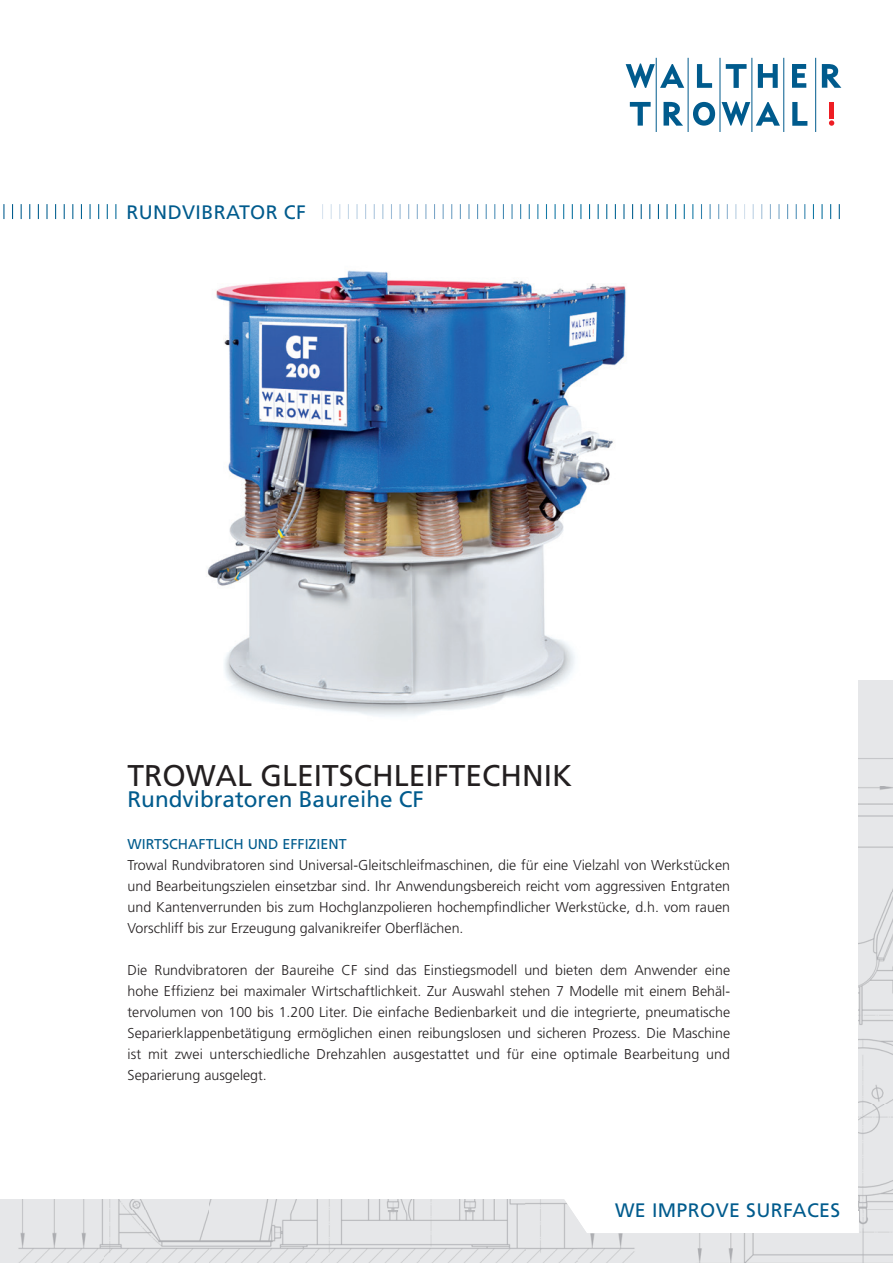
<style>
.page{position:relative;width:893px;height:1263px;background:#fff}
.page>*{position:absolute;margin:0;border:0;box-sizing:border-box;transform-origin:0 0}
.t1{font:30px "Frutiger";color:#231f20}
.t2{font:22.5px "Frutiger";color:#005b8d}
.t3{font:19.5px "Frutiger";letter-spacing:.02em;color:#005b8d}
.t4{font:300 14.25px/21px "Frutiger";color:#231f20;text-align:justify}
.t5{font:14.25px "Frutiger";color:#005b8d}
</style>
<div class="page">
<img style="left:207px;top:270px;width:419px;height:410px">
<svg style="left:641px;top:204px;width:199px;height:15px"></svg>
<svg style="left:3px;top:204px;width:630px;height:15px"></svg>
<div style="left:118px;top:185px;width:200px;height:58px;background:#fff"></div>
<div style="left:829px;top:102px;width:5px;height:16px;background:#ee1d23"></div>
<svg style="left:829px;top:120px;width:5px;height:6px"></svg>
<svg style="left:697px;top:64px;width:15px;height:24px"></svg>
<svg style="left:726px;top:64px;width:21px;height:24px"></svg>
<svg style="left:758px;top:64px;width:20px;height:24px"></svg>
<svg style="left:792px;top:64px;width:14px;height:24px"></svg>
<svg style="left:626px;top:64px;width:58px;height:24px"></svg>
<svg style="left:630px;top:102px;width:21px;height:24px"></svg>
<svg style="left:822px;top:64px;width:19px;height:24px"></svg>
<svg style="left:663px;top:102px;width:20px;height:24px"></svg>
<svg style="left:693px;top:102px;width:22px;height:24px"></svg>
<svg style="left:722px;top:101px;width:28px;height:25px"></svg>
<svg style="left:756px;top:102px;width:24px;height:24px"></svg>
<svg style="left:792px;top:102px;width:15px;height:24px"></svg>
<hr style="left:656px;top:58px;width:1px;height:74px;background:#005b8d">
<hr style="left:688px;top:58px;width:1px;height:74px;background:#005b8d">
<hr style="left:720px;top:58px;width:1px;height:74px;background:#005b8d">
<hr style="left:751px;top:58px;width:1px;height:74px;background:#005b8d">
<hr style="left:783px;top:58px;width:1px;height:74px;background:#005b8d">
<hr style="left:815px;top:58px;width:1px;height:74px;background:#005b8d">
<svg style="left:228px;top:680px;width:631px;height:530px"></svg>
<img style="left:859px;top:680px;width:34px;height:530px">
<img style="left:0;top:1199px;width:578px;height:64px">
<img style="left:578px;top:1220px;width:105px;height:43px">
<img style="left:683px;top:1233px;width:105px;height:30px">
<img style="left:788px;top:1210px;width:105px;height:53px">
<h3 class="t3" style="left:126px;top:201px;width:181px">RUNDVIBRATOR CF</h3>
<h1 class="t1" style="left:128px;top:758px;width:446px">TROWAL GLEITSCHLEIFTECHNIK</h1>
<h2 class="t2" style="left:128px;top:786px;width:298px">Rundvibratoren Baureihe CF</h2>
<p class="t5" style="left:128px;top:836px;width:221px">WIRTSCHAFTLICH UND EFFIZIENT</p>
<p class="t4" style="left:128px;top:855px;width:604px">Trowal Rundvibratoren sind Universal-Gleitschleifmaschinen, die für eine Vielzahl von Werkstücken und Bearbeitungszielen einsetzbar sind. Ihr Anwendungsbereich reicht vom aggressiven Entgraten und Kantenverrunden bis zum Hochglanzpolieren hochempfindlicher Werkstücke, d.h. vom rauen Vorschliff bis zur Erzeugung galvanikreifer Oberflächen.</p>
<p class="t4" style="left:128px;top:960px;width:604px">Die Rundvibratoren der Baureihe CF sind das Einstiegsmodell und bieten dem Anwender eine hohe Effizienz bei maximaler Wirtschaftlichkeit. Zur Auswahl stehen 7 Modelle mit einem Behäl&shy;tervolumen von 100 bis 1.200 Liter. Die einfache Bedienbarkeit und die integrierte, pneumatische Separierklappenbetätigung ermöglichen einen reibungslosen und sicheren Prozess. Die Maschine ist mit zwei unterschiedliche Drehzahlen ausgestattet und für eine optimale Bearbeitung und Separierung ausgelegt.</p>
<h3 class="t3" style="left:615px;top:1198px;width:227px">WE IMPROVE SURFACES</h3>
</div>
